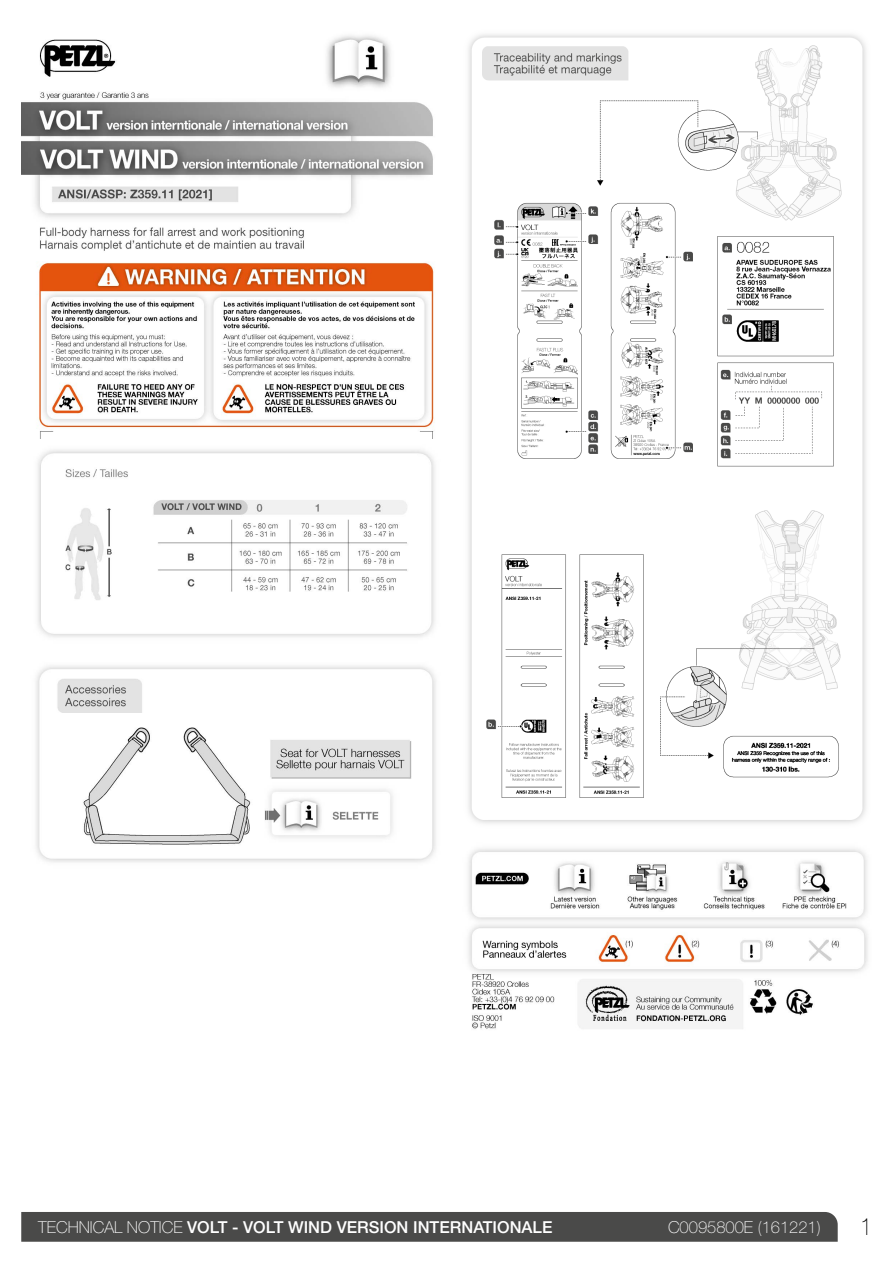
<style>
.page{position:relative;width:893px;height:1263px;background:#fff}
.page>*{position:absolute;margin:0;border:0;box-sizing:border-box;transform-origin:0 0}
.t1{font:100 24px "Helvetica Neue LT Pro";color:#000;scale:.85 1}
.t2{font:500 16.5px "Helvetica Neue LT Pro";color:#fff}
.t3{font:100 16.5px "Helvetica Neue LT Pro";color:#fff}
.s1{font-weight:100}
</style>
<div class="page">
<div style="left:21px;top:1212px;width:817px;height:30px;background:#4a4a49"></div>
<img style="left:468px;top:34px;width:400px;height:995px">
<img style="left:36px;top:438px;width:400px;height:424px">
<img style="left:21px;top:35px;width:414px;height:403px">
<p class="t2" style="left:38px;top:1217px;width:516px"><span class="s1">TECHNICAL NOTICE</span> VOLT - VOLT WIND VERSION INTERNATIONALE</p>
<p class="t3" style="left:668px;top:1217px;width:154px">C0095800E (161221)</p>
<h1 class="t1" style="left:860px;top:1212px;width:15px">1</h1>
</div>
